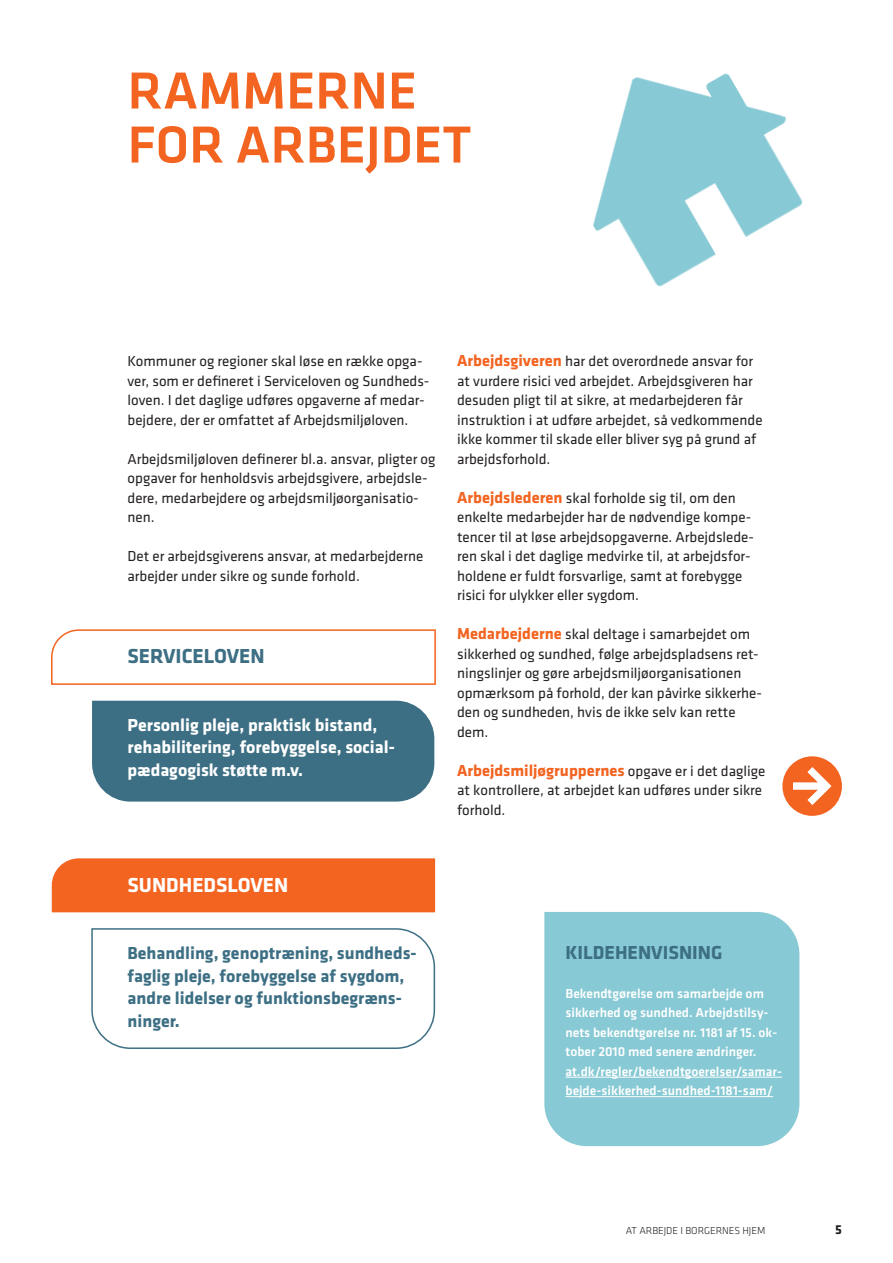
<style>
.page{position:relative;width:893px;height:1263px;background:#fff}
.page>*{position:absolute;margin:0;border:0;box-sizing:border-box;transform-origin:0 0}
.Overskrift_opslag_1{font:500 54px "Klavika";color:#f36421}
.BAR_Brød{font:700 21px "Klavika";color:#fff}
.BAR_Brød-2{font:700 21px "Klavika";color:#3d6f84}
.BAR_Læs_mere{font:700 19.5px "Klavika";color:#3d6f84}
.BAR_Brød-3{font:700 18px/22.5px "Klavika";color:#3d6f84}
.BAR_Brød-4{font:700 18px/22.5px "Klavika";color:#fff}
.BAR_Brød-5{font:700 16.5px "Klavika";color:#f36421}
.BAR_Brød-6{font:15px/19.5px "Klavika";color:#231f20}
.BAR_Link{font:500 13.5px/19.5px "Klavika";color:#fff}
.t1{font:700 13.5px "Klavika";color:#231f20}
.t2{font:300 10.5px "Klavika";color:#231f20}
.s1{font-weight:700;font-size:16.5px;color:#f36421}
.s2{font-weight:400;font-size:15px;color:#231f20}
</style>
<div class="page">
<svg style="left:51px;top:629px;width:385px;height:56px"></svg>
<div style="left:92px;top:701px;width:342px;height:100px;background:#3d6f84"></div>
<div style="left:544px;top:912px;width:255px;height:234px;background:#87c9d4"></div>
<hr style="left:566px;top:1077px;width:216px;height:1px;background:#fff">
<hr style="left:566px;top:1096px;width:207px;height:1px;background:#fff">
<div style="left:52px;top:858px;width:383px;height:54px;background:#f36421"></div>
<svg style="left:91px;top:928px;width:345px;height:121px"></svg>
<svg style="left:782px;top:756px;width:60px;height:60px"></svg>
<img style="left:593px;top:73px;width:210px;height:214px">
<p class="Overskrift_opslag_1" style="left:128px;top:54px;width:291px">RAMMERNE</p>
<p class="Overskrift_opslag_1" style="left:128px;top:108px;width:346px">FOR ARBEJDET</p>
<p class="BAR_Brød-6" style="left:128px;top:351px;width:303px">Kommuner og regioner skal løse en række opga&shy;ver, som er defineret i Serviceloven og Sundheds&shy;loven. I det daglige udføres opgaverne af medar&shy;bejdere, der er omfattet af Arbejdsmiljøloven.</p>
<p class="BAR_Brød-6" style="left:128px;top:448px;width:309px">Arbejdsmiljøloven definerer bl.a. ansvar, pligter og opgaver for henholdsvis arbejdsgivere, arbejdsle&shy;dere, medarbejdere og arbejdsmiljøorganisatio&shy;nen.</p>
<p class="BAR_Brød-6" style="left:128px;top:546px;width:297px">Det er arbejdsgiverens ansvar, at medarbejderne arbejder under sikre og sunde forhold.</p>
<p class="BAR_Brød-2" style="left:128px;top:641px;width:139px">SERVICELOVEN</p>
<p class="BAR_Brød-4" style="left:128px;top:713px;width:269px">Personlig pleje, praktisk bistand, rehabilitering, forebyggelse, social&shy;pædagogisk støtte m.v.</p>
<p class="BAR_Brød-6" style="left:457px;top:351px;width:307px"><span class="s1">Arbejdsgiveren</span> har det overordnede ansvar for at vurdere risici ved arbejdet. Arbejdsgiveren har desuden pligt til at sikre, at medarbejderen får instruktion i at udføre arbejdet, så vedkommende ikke kommer til skade eller bliver syg på grund af arbejdsforhold.</p>
<p class="BAR_Brød-6" style="left:457px;top:487px;width:298px"><span class="s1">Arbejdslederen</span> skal forholde sig til, om den enkelte medarbejder har de nødvendige kompe&shy;tencer til at løse arbejdsopgaverne. Arbejdslede&shy;ren skal i det daglige medvirke til, at arbejdsfor&shy;holdene er fuldt forsvarlige, samt at forebygge risici for ulykker eller sygdom.</p>
<p class="BAR_Brød-6" style="left:457px;top:624px;width:306px"><span class="s1">Medarbejderne</span> skal deltage i samarbejdet om sikkerhed og sundhed, følge arbejdspladsens ret&shy;ningslinjer og gøre arbejdsmiljøorganisationen opmærksom på forhold, der kan påvirke sikkerhe&shy;den og sundheden, hvis de ikke selv kan rette dem.</p>
<p class="BAR_Brød-5" style="left:457px;top:758px;width:310px">Arbejdsmiljøgruppernes <span class="s2">opgave er i det daglige</span></p>
<p class="BAR_Brød-6" style="left:457px;top:780px;width:307px">at kontrollere, at arbejdet kan udføres under sikre forhold.</p>
<p class="BAR_Brød" style="left:128px;top:869px;width:162px">SUNDHEDSLOVEN</p>
<p class="BAR_Brød-3" style="left:128px;top:941px;width:291px">Behandling, genoptræning, sundheds&shy;faglig pleje, forebyggelse af sygdom, andre lidelser og funktionsbegræns&shy;ninger.</p>
<p class="BAR_Læs_mere" style="left:566px;top:938px;width:158px">KILDEHENVISNING</p>
<p class="BAR_Link" style="left:566px;top:983px;width:213px">Bekendtgørelse om samarbejde om sikkerhed og sundhed. Arbejdstilsy&shy;nets bekendtgørelse nr. 1181 af 15. ok&shy;tober 2010 med senere ændringer.</p>
<p class="BAR_Link" style="left:566px;top:1061px;width:218px">at.dk/regler/bekendtgoerelser/samar&shy;bejde-sikkerhed-sundhed-1181-sam/</p>
<p class="t2" style="left:626px;top:1224px;width:141px">AT ARBEJDE I BORGERNES HJEM</p>
<p class="t1" style="left:835px;top:1220px;width:8px">5</p>
</div>
